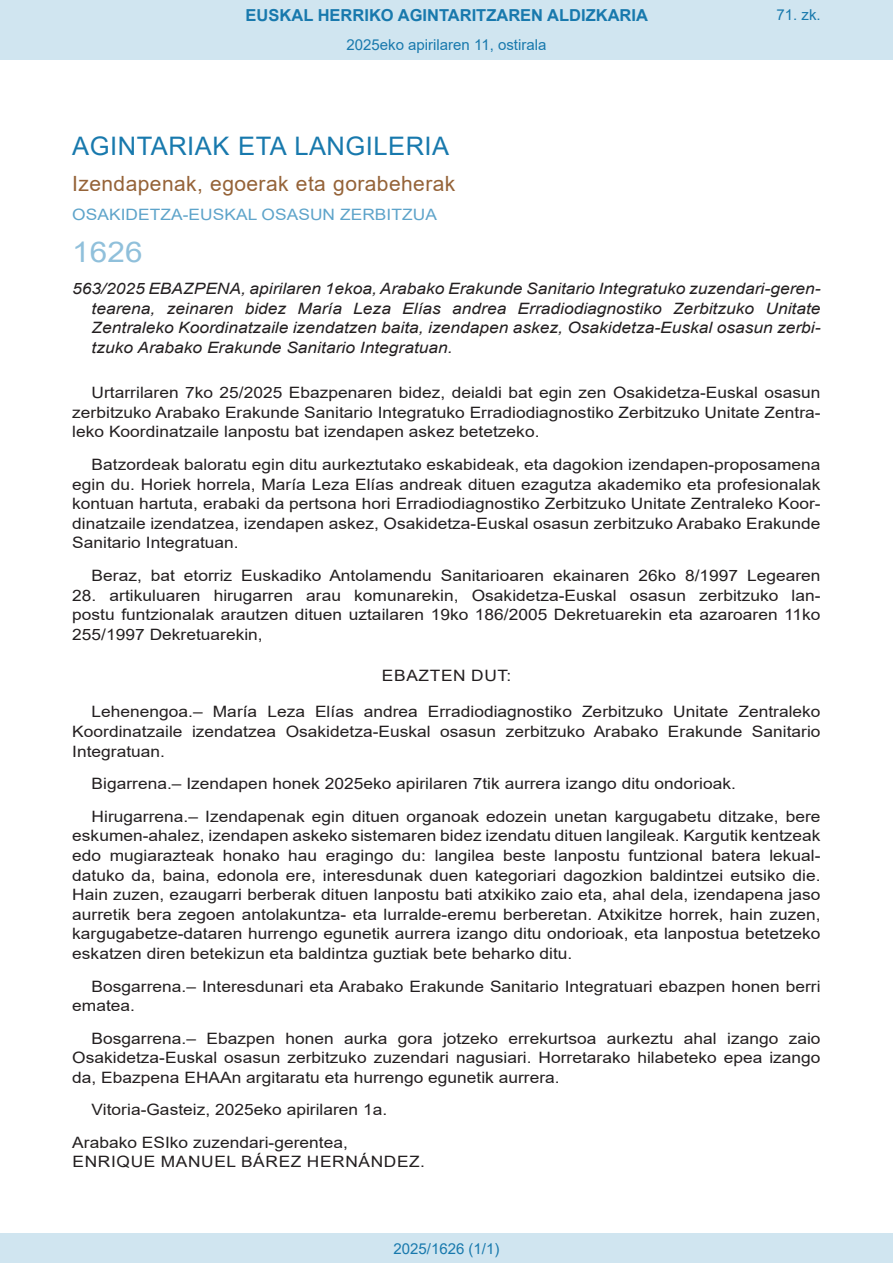
<style>
.page{position:relative;width:893px;height:1263px;background:#fff}
.page>*{position:absolute;margin:0;border:0;box-sizing:border-box;transform-origin:0 0}
.BOPVOrden{font:28.5px "Arial";color:#90c0db;scale:1.11 1}
.BOPVSeccion{font:25.5px "Arial";letter-spacing:.02em;color:#1879ad}
.BOPVSubseccion{font:21px "Arial";letter-spacing:.02em;color:#956338}
.t1{font:700 16.5px "Arial";color:#1879ad}
.BOPVDetalle{font:15.6px/19.6px "Arial";color:#231f20;text-align:justify;scale:1.11 1}
.BOPVTitulo{font:italic 15.6px/19.6px "Arial";color:#231f20;text-align:justify;scale:1.11 1}
.BOPVFirmaLugFec{font:15.6px "Arial";color:#231f20;scale:1.11 1}
.BOPVOrganismo{font:15.6px "Arial";letter-spacing:.005em;color:#5ea4ca;scale:1.11 1}
.BOPVFirmaPuesto{font:15.6px "Arial";color:#231f20;scale:1.11 1}
.BOPVFirmaNombre{font:15.6px "Arial";letter-spacing:.035em;color:#231f20;scale:1.11 1}
.BOPVClave{font:15.6px "Arial";letter-spacing:.035em;color:#231f20;scale:1.11 1}
.Paginacion_Centro{font:15px "Arial";color:#1879ad}
</style>
<div class="page">
<div style="left:0;top:0;width:893px;height:60px;background:#d0e5f0"></div>
<div style="left:0;top:1233px;width:893px;height:30px;background:#d0e5f0"></div>
<p class="t1" style="left:246px;top:3px;width:404px">EUSKAL HERRIKO AGINTARITZAREN ALDIZKARIA</p>
<p class="Paginacion_Centro" style="left:347px;top:35px;width:201px">2025eko apirilaren 11, ostirala</p>
<p class="Paginacion_Centro" style="left:776px;top:5px;width:46px">71. zk.</p>
<p class="BOPVSeccion" style="left:72px;top:128px;width:378px">AGINTARIAK ETA LANGILERIA</p>
<p class="BOPVSubseccion" style="left:72px;top:169px;width:385px">Izendapenak, egoerak eta gorabeherak</p>
<p class="BOPVOrganismo" style="left:72px;top:204px;width:330px">OSAKIDETZA-EUSKAL OSASUN ZERBITZUA</p>
<p class="BOPVOrden" style="left:72px;top:232px;width:65px">1626</p>
<p class="BOPVTitulo" style="left:92px;top:279px;width:658px;text-indent:-19px">563/2025 EBAZPENA, apirilaren 1ekoa, Arabako Erakunde Sanitario Integratuko zuzendari-geren&shy;tearena, zeinaren bidez María Leza Elías andrea Erradiodiagnostiko Zerbitzuko Unitate Zentraleko Koordinatzaile izendatzen baita, izendapen askez, Osakidetza-Euskal osasun zerbi&shy;tzuko Arabako Erakunde Sanitario Integratuan.</p>
<p class="BOPVDetalle" style="left:72px;top:383px;width:676px;text-indent:19px">Urtarrilaren 7ko 25/2025 Ebazpenaren bidez, deialdi bat egin zen Osakidetza-Euskal osasun zerbitzuko Arabako Erakunde Sanitario Integratuko Erradiodiagnostiko Zerbitzuko Unitate Zentra&shy;leko Koordinatzaile lanpostu bat izendapen askez betetzeko.</p>
<p class="BOPVDetalle" style="left:72px;top:454px;width:676px;text-indent:19px">Batzordeak baloratu egin ditu aurkeztutako eskabideak, eta dagokion izendapen-proposamena egin du. Horiek horrela, María Leza Elías andreak dituen ezagutza akademiko eta profesionalak kontuan hartuta, erabaki da pertsona hori Erradiodiagnostiko Zerbitzuko Unitate Zentraleko Koor&shy;dinatzaile izendatzea, izendapen askez, Osakidetza-Euskal osasun zerbitzuko Arabako Erakunde Sanitario Integratuan.</p>
<p class="BOPVDetalle" style="left:92px;top:565px;width:658px">Beraz, bat etorriz Euskadiko Antolamendu Sanitarioaren ekainaren 26ko 8/1997 Legearen</p>
<p class="BOPVDetalle" style="left:72px;top:585px;width:676px">28. artikuluaren hirugarren arau komunarekin, Osakidetza-Euskal osasun zerbitzuko lan&shy;postu funtzionalak arautzen dituen uztailaren 19ko 186/2005 Dekretuarekin eta azaroaren 11ko 255/1997 Dekretuarekin,</p>
<p class="BOPVClave" style="left:382px;top:664px;width:118px">EBAZTEN DUT:</p>
<p class="BOPVDetalle" style="left:72px;top:702px;width:676px;text-indent:19px">Lehenengoa.– María Leza Elías andrea Erradiodiagnostiko Zerbitzuko Unitate Zentraleko Koordinatzaile izendatzea Osakidetza-Euskal osasun zerbitzuko Arabako Erakunde Sanitario Integratuan.</p>
<p class="BOPVDetalle" style="left:92px;top:774px;width:582px">Bigarrena.– Izendapen honek 2025eko apirilaren 7tik aurrera izango ditu ondorioak.</p>
<p class="BOPVDetalle" style="left:72px;top:806px;width:676px;text-indent:19px">Hirugarrena.– Izendapenak egin dituen organoak edozein unetan kargugabetu ditzake, bere eskumen-ahalez, izendapen askeko sistemaren bidez izendatu dituen langileak. Kargutik kentzeak edo mugiarazteak honako hau eragingo du: langilea beste lanpostu funtzional batera lekual&shy;datuko da, baina, edonola ere, interesdunak duen kategoriari dagozkion baldintzei eutsiko die.<br>Hain zuzen, ezaugarri berberak dituen lanpostu bati atxikiko zaio eta, ahal dela, izendapena jaso aurretik bera zegoen antolakuntza- eta lurralde-eremu berberetan. Atxikitze horrek, hain zuzen, kargugabetze-dataren hurrengo egunetik aurrera izango ditu ondorioak, eta lanpostua betetzeko eskatzen diren betekizun eta baldintza guztiak bete beharko ditu.</p>
<p class="BOPVDetalle" style="left:72px;top:976px;width:676px;text-indent:19px">Bosgarrena.– Interesdunari eta Arabako Erakunde Sanitario Integratuari ebazpen honen berri ematea.</p>
<p class="BOPVDetalle" style="left:72px;top:1028px;width:676px;text-indent:19px">Bosgarrena.– Ebazpen honen aurka gora jotzeko errekurtsoa aurkeztu ahal izango zaio Osakidetza-Euskal osasun zerbitzuko zuzendari nagusiari. Horretarako hilabeteko epea izango da, Ebazpena EHAAn argitaratu eta hurrengo egunetik aurrera.</p>
<p class="BOPVFirmaLugFec" style="left:92px;top:1099px;width:268px">Vitoria-Gasteiz, 2025eko apirilaren 1a.</p>
<p class="BOPVFirmaPuesto" style="left:72px;top:1131px;width:250px">Arabako ESIko zuzendari-gerentea,</p>
<p class="BOPVFirmaNombre" style="left:73px;top:1151px;width:319px">ENRIQUE MANUEL BÁREZ HERNÁNDEZ.</p>
<p class="Paginacion_Centro" style="left:393px;top:1238px;width:107px">2025/1626 (1/1)</p>
</div>
